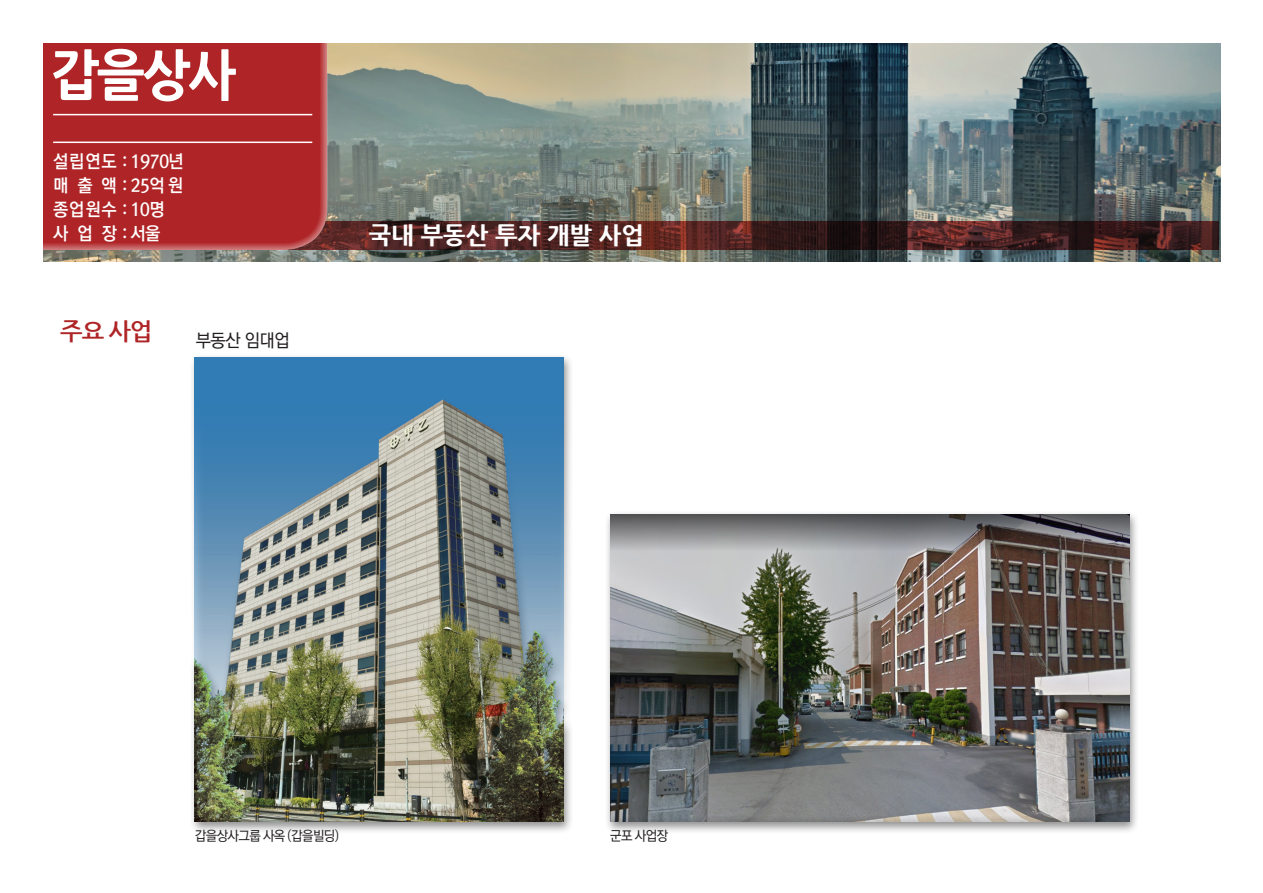
<style>
.page{position:relative;width:1263px;height:893px;background:#fff}
.page>*{position:absolute;margin:0;border:0;box-sizing:border-box;transform-origin:0 0}
.t1{font:800 54px "Nanum Gothic";color:#fff;scale:.95 1}
.t2{font:800 24px "Nanum Gothic";color:#fff}
.t3{font:700 24px "Nanum Gothic";color:#af2426}
.t4{font:18px "Rix M Go B";letter-spacing:-.05em;color:#fff;scale:.95 1}
.t5{font:18px "Rix M Go M";letter-spacing:-.025em;color:#231f20;scale:.95 1}
.t6{font:13.5px "Rix M Go M";letter-spacing:-.05em;color:#231f20;scale:.95 1}
</style>
<div class="page">
<div style="left:189px;top:353px;width:384px;height:481px;background:#231f20;opacity:.5"></div>
<img style="left:195px;top:357px;width:368px;height:465px">
<div style="left:604px;top:511px;width:535px;height:323px;background:#231f20;opacity:.5"></div>
<img style="left:610px;top:515px;width:519px;height:307px">
<img style="left:43px;top:43px;width:1177px;height:219px">
<svg style="left:328px;top:222px;width:891px;height:28px;background:#48201f"></svg>
<svg style="left:43px;top:43px;width:285px;height:208px;background:#af282a"></svg>
<hr style="left:53px;top:142px;width:259px;height:1px;background:#fff">
<hr style="left:53px;top:114px;width:259px;height:1px;background:#fff">
<p class="t1" style="left:51px;top:46px;width:196px">갑을상사</p>
<p class="t4" style="left:53px;top:152px;width:139px">설립연도 : 1970년</p>
<p class="t4" style="left:53px;top:176px;width:138px">매 출 액: 25억 원</p>
<p class="t4" style="left:53px;top:200px;width:119px">종업원수 : 10명</p>
<p class="t4" style="left:53px;top:224px;width:114px">사업장: 서울</p>
<p class="t2" style="left:369px;top:222px;width:277px">국내 부동산 투자 개발 사업</p>
<p class="t3" style="left:60px;top:320px;width:94px">주요 사업</p>
<p class="t5" style="left:196px;top:329px;width:101px">부동산 임대업</p>
<p class="t6" style="left:195px;top:827px;width:153px">갑을상사그룹 사옥 (갑을빌딩)</p>
<p class="t6" style="left:610px;top:827px;width:62px">군포 사업장</p>
</div>
